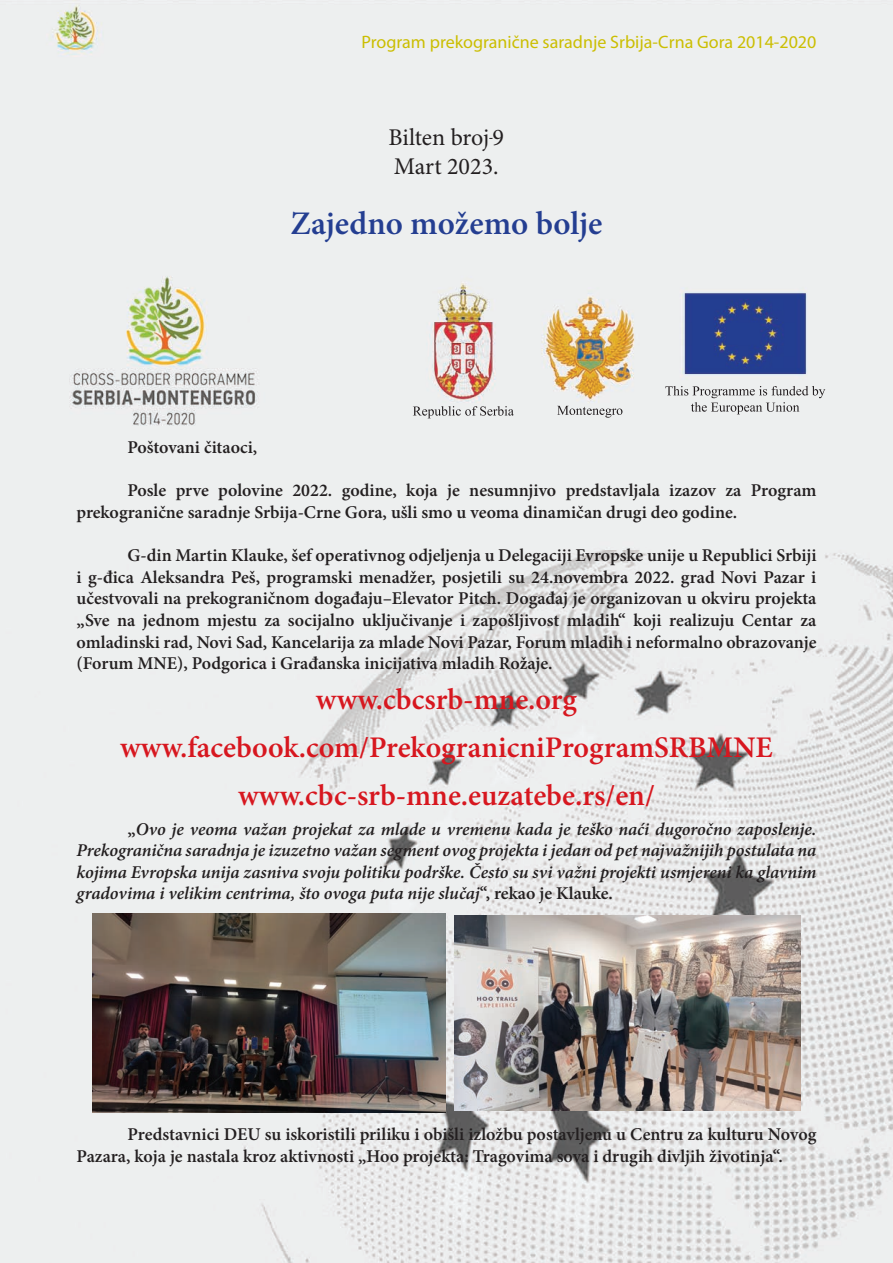
<style>
.page{position:relative;width:893px;height:1263px;background:#fff}
.page>*{position:absolute;margin:0;border:0;box-sizing:border-box;transform-origin:0 0}
.t1{font:600 33px "Minion Pro";color:#243e91}
.t2{font:600 30px/48px "Minion Pro";color:#d7171f;text-align:center}
.t3{font:24px/28.8px "Minion Pro";letter-spacing:-.005em;color:#231f20}
.t4{font:600 18px/21.6px "Minion Pro";color:#231f20}
.t5{font:italic 600 18px/21.6px "Minion Pro";letter-spacing:-.01em;color:#231f20;text-align:justify}
.t6{font:18px "Myriad Pro";color:#cbbe01}
.s1{font-style:normal}
</style>
<div class="page">
<img style="left:0;top:0;width:893px;height:1263px">
<img style="left:92px;top:913px;width:354px;height:199px">
<img style="left:454px;top:915px;width:347px;height:195px">
<p class="t6" style="left:362px;top:31px;width:456px">Program prekogranične saradnje Srbija-Crna Gora 2014-2020</p>
<h3 class="t3" style="left:388px;top:124px;width:117px">Bilten broj 9<br>Mart 2023.</h3>
<h1 class="t1" style="left:291px;top:201px;width:313px">Zajedno možemo bolje</h1>
<p class="t4" style="left:128px;top:437px;width:131px">Poštovani čitaoci,</p>
<p class="t4" style="left:77px;top:480px;width:741px;text-indent:51px">Posle prve polovine 2022. godine, koja je nesumnjivo predstavljala izazov za Program prekogranične saradnje Srbijа-Crne Gorа, ušli smo u veoma dinamičan drugi deo godine.</p>
<p class="t4" style="left:77px;top:545px;width:741px;text-align:justify;text-indent:51px">G-din Martin Klauke, šef operativnog odjeljenja u Delegaciji Evropske unije u Republici Srbiji i g-đica Aleksandra Peš, programski menadžer, posjetili su 24.novembra 2022. grad Novi Pazar i učestvovali na prekograničnom događaju–Elevator Pitch. Događaj je organizovan u okviru projekta „Sve na jednom mjestu za socijalno uključivanje i zapošljivost mladih“ koji realizuju Centar za omladinski rad, Novi Sad, Kancelarija za mlade Novi Pazar, Forum mladih i neformalno obrazovanje (Forum MNE), Podgorica i Građanska inicijativa mladih Rožaje.</p>
<h2 class="t2" style="left:120px;top:675px;width:654px">www.cbcsrb-mne.org www.facebook.com/PrekogranicniProgramSRBMNE www.cbc-srb-mne.euzatebe.rs/en/</h2>
<p class="t5" style="left:77px;top:818px;width:741px;text-indent:51px"><span class="s1">„</span>Ovo je veoma važan projekat za mlade u vremenu kada je teško naći dugoročno zaposlenje.<br>Prekogranična saradnja je izuzetno važan segment ovog projekta i jedan od pet najvažnijih postulata na kojima Evropska unija zasniva svoju politiku podrške. Često su svi važni projekti usmjereni ka glavnim gradovima i velikim centrima, što ovoga puta nije slučaj<span class="s1">“, rekao je Klauke.</span></p>
<p class="t4" style="left:77px;top:1123px;width:741px;text-indent:51px">Predstavnici DEU su iskoristili priliku i obišli izložbu postavljenu u Centru za kulturu Novog<br>Pazara, koja je nastala kroz aktivnosti „Hoo projekta: Tragovima sova i drugih divljih životinja“.</p>
</div>
